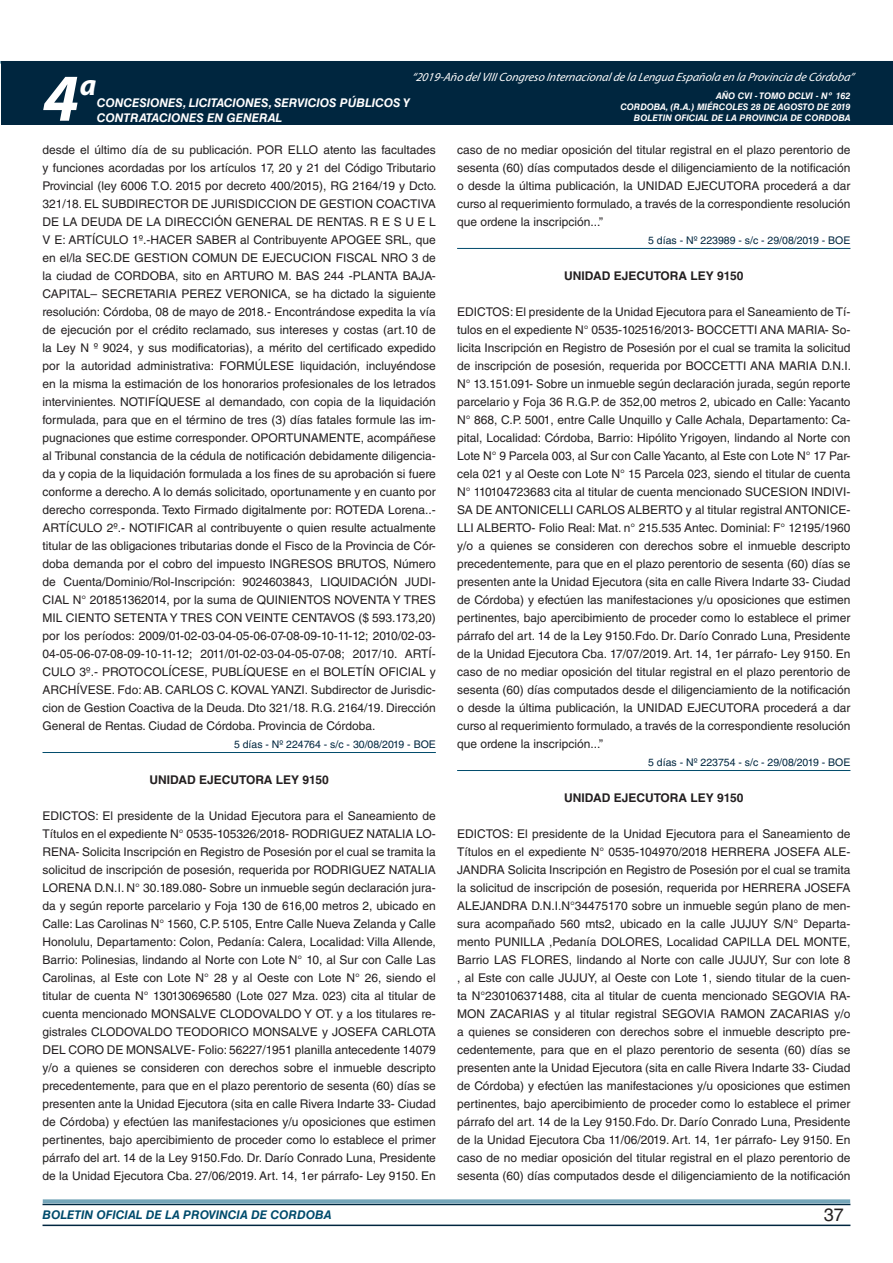
<style>
.page{position:relative;width:893px;height:1263px;background:#fff}
.page>*{position:absolute;margin:0;border:0;box-sizing:border-box;transform-origin:0 0}
.t1{font:italic 700 67.5px "Myriad Pro";color:#fff}
.t2{font:italic 700 30px "Myriad Pro";color:#fff}
.t3{font:18px "Helvetica LT Std";color:#231f20}
.t4{font:12px/18px "Helvetica LT Std";color:#231f20;text-align:justify}
.t5{font:italic 12px "Myriad Pro";color:#fff}
.t6{font:italic 700 12px/14.4px "Helvetica LT Std";color:#fff}
.t7{font:700 12px "Helvetica LT Std";color:#231f20}
.t8{font:italic 700 12px "Helvetica LT Std";color:#004b6c}
.t9{font:10.5px "Helvetica LT Std";color:#00263f}
.t10{font:italic 700 9px/10.8px "Helvetica LT Std";color:#fff;text-align:right}
</style>
<div class="page">
<hr style="left:43px;top:1224px;width:807px;height:2px;background:#00263f">
<div style="left:42px;top:1198px;width:809px;height:8px;background:#fff;opacity:.75"></div>
<div style="left:1px;top:61px;width:892px;height:64px;background:#00263f"></div>
<hr style="left:43px;top:752px;width:393px;height:1px;background:#004b6c">
<hr style="left:457px;top:248px;width:393px;height:1px;background:#004b6c">
<hr style="left:457px;top:770px;width:393px;height:1px;background:#004b6c">
<p class="t5" style="left:412px;top:70px;width:444px">“2019-Año delVIIICongreso Internacionalde la Lengua Esp añola en la Provincia de Córdoba”</p>
<h1 class="t1" style="left:43px;top:54px;width:38px">4</h1>
<h2 class="t2" style="left:80px;top:66px;width:18px">a</h2>
<p class="t10" style="left:620px;top:91px;width:232px">AÑO CVI - TOMO DCLVI - Nº 162<br>CORDOBA, (R.A.) MIÉRCOLES 28 DE AGOSTO DE 2019</p>
<p class="t6" style="left:97px;top:96px;width:315px">CONCESIONES, LICITACIONES, SERVICIOS PÚBLICOS Y<br>CONTRATACIONES EN GENERAL</p>
<p class="t10" style="left:634px;top:112px;width:218px">BOLETIN OFICIAL DE LA PROVINCIA DE CORDOBA</p>
<p class="t4" style="left:43px;top:141px;width:396px">desde el último día de su publicación. POR ELLO atento las facultades y funciones acordadas por los artículos 17, 20 y 21 del Código Tributario Provincial (ley 6006 T.O. 2015 por decreto 400/2015), RG 2164/19 y Dcto.<br>321/18. EL SUBDIRECTOR DE JURISDICCION DE GESTION COACTIVA DE LA DEUDA DE LA DIRECCIÓN GENERAL DE RENTAS. R E S U E L V E: ARTÍCULO 1º.-HACER SABER al Contribuyente APOGEE SRL, que en el/la SEC.DE GESTION COMUN DE EJECUCION FISCAL NRO 3 de la ciudad de CORDOBA, sito en ARTURO M. BAS 244 -PLANTA BAJA-CAPITAL– SECRETARIA PEREZ VERONICA, se ha dictado la siguiente resolución: Córdoba, 08 de mayo de 2018.- Encontrándose expedita la vía de ejecución por el crédito reclamado, sus intereses y costas (art.10 de la Ley N º 9024, y sus modificatorias), a mérito del certificado expedido por la autoridad administrativa: FORMÚLESE liquidación, incluyéndose en la misma la estimación de los honorarios profesionales de los letrados intervinientes. NOTIFÍQUESE al demandado, con copia de la liquidación formulada, para que en el término de tres (3) días fatales formule las im&shy;pugnaciones que estime corresponder. OPORTUNAMENTE, acompáñese al Tribunal constancia de la cédula de notificación debidamente diligencia&shy;da y copia de la liquidación formulada a los fines de su aprobación si fuere conforme a derecho. A lo demás solicitado, oportunamente y en cuanto por derecho corresponda. Texto Firmado digitalmente por: ROTEDA Lorena..- ARTÍCULO 2º.- NOTIFICAR al contribuyente o quien resulte actualmente titular de las obligaciones tributarias donde el Fisco de la Provincia de Cór&shy;doba demanda por el cobro del impuesto INGRESOS BRUTOS, Número de Cuenta/Dominio/Rol-Inscripción: 9024603843, LIQUIDACIÓN JUDI-CIAL N° 201851362014, por la suma de QUINIENTOS NOVENTA Y TRES MIL CIENTO SETENTA Y TRES CON VEINTE CENTAVOS ($ 593.173,20) por los períodos: 2009/01-02-03-04-05-06-07-08-09-10-11-12; 2010/02-03- 04-05-06-07-08-09-10-11-12; 2011/01-02-03-04-05-07-08; 2017/10. ARTÍ-CULO 3º.- PROTOCOLÍCESE, PUBLÍQUESE en el BOLETÍN OFICIAL y ARCHÍVESE. Fdo: AB. CARLOS C. KOVAL YANZI. Subdirector de Jurisdic&shy;cion de Gestion Coactiva de la Deuda. Dto 321/18. R.G. 2164/19. Dirección General de Rentas. Ciudad de Córdoba. Provincia de Córdoba.</p>
<p class="t9" style="left:234px;top:738px;width:203px">5 días - Nº 224764 - s/c - 30/08/2019 - BOE</p>
<p class="t7" style="left:150px;top:772px;width:181px">UNIDAD EJECUTORA LEY 9150</p>
<p class="t4" style="left:43px;top:807px;width:395px">EDICTOS: El presidente de la Unidad Ejecutora para el Saneamiento de Títulos en el expediente N° 0535-105326/2018- RODRIGUEZ NATALIA LO-RENA- Solicita Inscripción en Registro de Posesión por el cual se tramita la solicitud de inscripción de posesión, requerida por RODRIGUEZ NATALIA LORENA D.N.I. N° 30.189.080- Sobre un inmueble según declaración jura&shy;da y según reporte parcelario y Foja 130 de 616,00 metros 2, ubicado en Calle: Las Carolinas N° 1560, C.P. 5105, Entre Calle Nueva Zelanda y Calle Honolulu, Departamento: Colon, Pedanía: Calera, Localidad: Villa Allende, Barrio: Polinesias, lindando al Norte con Lote N° 10, al Sur con Calle Las Carolinas, al Este con Lote N° 28 y al Oeste con Lote N° 26, siendo el titular de cuenta N° 130130696580 (Lote 027 Mza. 023) cita al titular de cuenta mencionado MONSALVE CLODOVALDO Y OT. y a los titulares re&shy;gistrales CLODOVALDO TEODORICO MONSALVE y JOSEFA CARLOTA DEL CORO DE MONSALVE- Folio: 56227/1951 planilla antecedente 14079 y/o a quienes se consideren con derechos sobre el inmueble descripto precedentemente, para que en el plazo perentorio de sesenta (60) días se presenten ante la Unidad Ejecutora (sita en calle Rivera Indarte 33- Ciudad de Córdoba) y efectúen las manifestaciones y/u oposiciones que estimen pertinentes, bajo apercibimiento de proceder como lo establece el primer párrafo del art. 14 de la Ley 9150.Fdo. Dr. Darío Conrado Luna, Presidente de la Unidad Ejecutora Cba. 27/06/2019. Art. 14, 1er párrafo- Ley 9150. En</p>
<p class="t4" style="left:457px;top:141px;width:395px">caso de no mediar oposición del titular registral en el plazo perentorio de sesenta (60) días computados desde el diligenciamiento de la notificación o desde la última publicación, la UNIDAD EJECUTORA procederá a dar curso al requerimiento formulado, a través de la correspondiente resolución que ordene la inscripción...”</p>
<p class="t9" style="left:648px;top:234px;width:204px">5 días - Nº 223989 - s/c - 29/08/2019 - BOE</p>
<p class="t7" style="left:564px;top:268px;width:181px">UNIDAD EJECUTORA LEY 9150</p>
<p class="t4" style="left:457px;top:303px;width:396px">EDICTOS: El presidente de la Unidad Ejecutora para el Saneamiento de Tí&shy;tulos en el expediente N° 0535-102516/2013- BOCCETTI ANA MARIA- So&shy;licita Inscripción en Registro de Posesión por el cual se tramita la solicitud de inscripción de posesión, requerida por BOCCETTI ANA MARIA D.N.I.<br>N° 13.151.091- Sobre un inmueble según declaración jurada, según reporte parcelario y Foja 36 R.G.P. de 352,00 metros 2, ubicado en Calle: Yacanto N° 868, C.P. 5001, entre Calle Unquillo y Calle Achala, Departamento: Ca&shy;pital, Localidad: Córdoba, Barrio: Hipólito Yrigoyen, lindando al Norte con Lote N° 9 Parcela 003, al Sur con Calle Yacanto, al Este con Lote N° 17 Par&shy;cela 021 y al Oeste con Lote N° 15 Parcela 023, siendo el titular de cuenta N° 110104723683 cita al titular de cuenta mencionado SUCESION INDIVI-SA DE ANTONICELLI CARLOS ALBERTO y al titular registral ANTONICE-LLI ALBERTO- Folio Real: Mat. n° 215.535 Antec. Dominial: F° 12195/1960 y/o a quienes se consideren con derechos sobre el inmueble descripto precedentemente, para que en el plazo perentorio de sesenta (60) días se presenten ante la Unidad Ejecutora (sita en calle Rivera Indarte 33- Ciudad de Córdoba) y efectúen las manifestaciones y/u oposiciones que estimen pertinentes, bajo apercibimiento de proceder como lo establece el primer párrafo del art. 14 de la Ley 9150.Fdo. Dr. Darío Conrado Luna, Presidente de la Unidad Ejecutora Cba. 17/07/2019. Art. 14, 1er párrafo- Ley 9150. En caso de no mediar oposición del titular registral en el plazo perentorio de sesenta (60) días computados desde el diligenciamiento de la notificación o desde la última publicación, la UNIDAD EJECUTORA procederá a dar curso al requerimiento formulado, a través de la correspondiente resolución que ordene la inscripción...”</p>
<p class="t9" style="left:648px;top:756px;width:204px">5 días - Nº 223754 - s/c - 29/08/2019 - BOE</p>
<p class="t7" style="left:564px;top:790px;width:181px">UNIDAD EJECUTORA LEY 9150</p>
<p class="t4" style="left:457px;top:825px;width:395px">EDICTOS: El presidente de la Unidad Ejecutora para el Saneamiento de Títulos en el expediente N° 0535-104970/2018 HERRERA JOSEFA ALE-JANDRA Solicita Inscripción en Registro de Posesión por el cual se tramita la solicitud de inscripción de posesión, requerida por HERRERA JOSEFA ALEJANDRA D.N.I.N°34475170 sobre un inmueble según plano de men&shy;sura acompañado 560 mts2, ubicado en la calle JUJUY S/N° Departa&shy;mento PUNILLA ,Pedanía DOLORES, Localidad CAPILLA DEL MONTE, Barrio LAS FLORES, lindando al Norte con calle JUJUY, Sur con lote 8 , al Este con calle JUJUY, al Oeste con Lote 1, siendo titular de la cuen&shy;ta N°230106371488, cita al titular de cuenta mencionado SEGOVIA RA-MON ZACARIAS y al titular registral SEGOVIA RAMON ZACARIAS y/o a quienes se consideren con derechos sobre el inmueble descripto pre&shy;cedentemente, para que en el plazo perentorio de sesenta (60) días se presenten ante la Unidad Ejecutora (sita en calle Rivera Indarte 33- Ciudad de Córdoba) y efectúen las manifestaciones y/u oposiciones que estimen pertinentes, bajo apercibimiento de proceder como lo establece el primer párrafo del art. 14 de la Ley 9150.Fdo. Dr. Darío Conrado Luna, Presidente de la Unidad Ejecutora Cba 11/06/2019. Art. 14, 1er párrafo- Ley 9150. En caso de no mediar oposición del titular registral en el plazo perentorio de sesenta (60) días computados desde el diligenciamiento de la notificación</p>
<p class="t8" style="left:43px;top:1208px;width:290px">BOLETIN OFICIAL DE LA PROVINCIA DE CORDOBA</p>
<h3 class="t3" style="left:824px;top:1204px;width:22px">37</h3>
</div>
